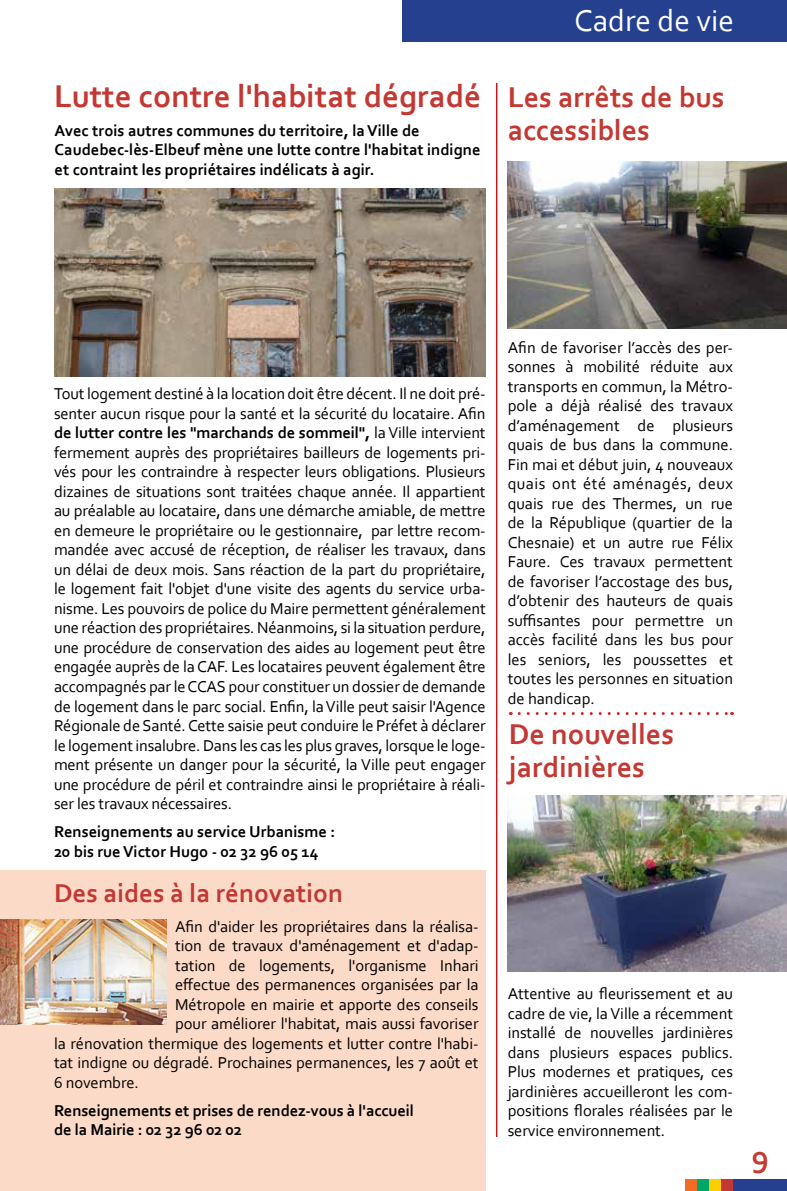
<style>
.page{position:relative;width:787px;height:1191px;background:#fff}
.page>*{position:absolute;margin:0;border:0;box-sizing:border-box;transform-origin:0 0}
.t1{font:700 33px "Corbel";color:#c33832}
.t2{font:31.5px "Corbel";color:#fff}
.t3{font:700 31.5px "Corbel";color:#c33a32}
.t4{font:700 30px/33px "Corbel";color:#c33832}
.t5{font:700 27px "Corbel";color:#c33832}
.t6{font:16.5px/19.5px "Corbel";letter-spacing:-.005em;color:#000;text-align:justify}
.t7{font:700 16.5px/19.5px "Corbel";color:#000}
.s1{font-weight:700}
</style>
<div class="page">
<div style="left:0;top:870px;width:485px;height:321px;background:#fcdac8"></div>
<img style="left:507px;top:162px;width:280px;height:166px">
<img style="left:54px;top:188px;width:431px;height:189px">
<div style="left:734px;top:1179px;width:53px;height:12px;background:#25408f"></div>
<div style="left:721px;top:1179px;width:12px;height:12px;background:#c33832"></div>
<div style="left:697px;top:1179px;width:11px;height:12px;background:#00a768"></div>
<div style="left:709px;top:1179px;width:11px;height:12px;background:#ffce00"></div>
<div style="left:685px;top:1179px;width:11px;height:12px;background:#f36c24"></div>
<div style="left:402px;top:0;width:385px;height:41px;background:#25408f"></div>
<hr style="left:496px;top:83px;width:1px;height:1054px;background:#c6161d">
<img style="left:0;top:919px;width:167px;height:105px">
<img style="left:507px;top:795px;width:280px;height:177px">
<svg style="left:519px;top:712px;width:213px;height:3px"></svg>
<h1 class="t1" style="left:54px;top:76px;width:428px">Lutte contre l'habitat dégradé</h1>
<p class="t7" style="left:55px;top:120px;width:427px">Avec trois autres communes du territoire, la Ville de<br>Caudebec-lès-Elbeuf mène une lutte contre l'habitat indigne et contraint les propriétaires indélicats à agir.</p>
<h2 class="t2" style="left:574px;top:1px;width:161px">Cadre de vie</h2>
<h3 class="t4" style="left:507px;top:80px;width:218px">Les arrêts de bus accessibles</h3>
<p class="t6" style="left:54px;top:384px;width:433px">Tout logement destiné à la location doit être décent. Il ne doit pré&shy;senter aucun risque pour la santé et la sécurité du locataire. Afin <span class="s1">de lutter contre les "marchands de sommeil",</span> la Ville intervient fermement auprès des propriétaires bailleurs de logements pri&shy;vés pour les contraindre à respecter leurs obligations. Plusieurs dizaines de situations sont traitées chaque année. Il appartient au préalable au locataire, dans une démarche amiable, de mettre en demeure le propriétaire ou le gestionnaire, par lettre recom&shy;mandée avec accusé de réception, de réaliser les travaux, dans un délai de deux mois. Sans réaction de la part du propriétaire, le logement fait l'objet d'une visite des agents du service urba&shy;nisme. Les pouvoirs de police du Maire permettent généralement une réaction des propriétaires. Néanmoins, si la situation perdure, une procédure de conservation des aides au logement peut être engagée auprès de la CAF. Les locataires peuvent également être accompagnés par le CCAS pour constituer un dossier de demande de logement dans le parc social. Enfin, la Ville peut saisir l'Agence Régionale de Santé. Cette saisie peut conduire le Préfet à déclarer le logement insalubre. Dans les cas les plus graves, lorsque le loge&shy;ment présente un danger pour la sécurité, la Ville peut engager une procédure de péril et contraindre ainsi le propriétaire à réali&shy;ser les travaux nécessaires.</p>
<p class="t7" style="left:54px;top:821px;width:283px">Renseignements au service Urbanisme :<br>20 bis rue Victor Hugo - 02 32 96 05 14</p>
<h3 class="t5" style="left:54px;top:876px;width:291px">Des aides à la rénovation</h3>
<p class="t6" style="left:175px;top:916px;width:305px">Afin d'aider les propriétaires dans la réalisa-</p>
<p class="t6" style="left:175px;top:935px;width:305px">tion de travaux d'aménagement et d'adap-</p>
<p class="t6" style="left:175px;top:955px;width:305px">tation de logements, l'organisme Inhari</p>
<p class="t6" style="left:175px;top:974px;width:305px">effectue des permanences organisées par la</p>
<p class="t6" style="left:175px;top:994px;width:305px">Métropole en mairie et apporte des conseils</p>
<p class="t6" style="left:175px;top:1013px;width:305px">pour améliorer l'habitat, mais aussi favoriser</p>
<p class="t6" style="left:54px;top:1033px;width:426px">la rénovation thermique des logements et lutter contre l'habi-</p>
<p class="t6" style="left:54px;top:1052px;width:426px">tat indigne ou dégradé. Prochaines permanences, les 7 août et</p>
<p class="t6" style="left:54px;top:1072px;width:86px">6 novembre.</p>
<p class="t7" style="left:54px;top:1100px;width:361px">Renseignements et prises de rendez-vous à l'accueil de la Mairie : 02 32 96 02 02</p>
<p class="t6" style="left:507px;top:337px;width:227px">Afin de favoriser l’accès des per&shy;sonnes à mobilité réduite aux transports en commun, la Métro&shy;pole a déjà réalisé des travaux d’aménagement de plusieurs quais de bus dans la commune.<br>Fin mai et début juin, 4 nouveaux quais ont été aménagés, deux quais rue des Thermes, un rue de la République (quartier de la Chesnaie) et un autre rue Félix Faure. Ces travaux permettent de favoriser l’accostage des bus, d’obtenir des hauteurs de quais suffisantes pour permettre un accès facilité dans les bus pour les seniors, les poussettes et toutes les personnes en situation de handicap.</p>
<h3 class="t4" style="left:509px;top:717px;width:167px">De nouvelles jardinières</h3>
<p class="t6" style="left:507px;top:983px;width:227px">Attentive au fleurissement et au cadre de vie, la Ville a récemment installé de nouvelles jardinières dans plusieurs espaces publics.<br>Plus modernes et pratiques, ces jardinières accueilleront les com&shy;positions florales réalisées par le service environnement.</p>
<h2 class="t3" style="left:751px;top:1136px;width:19px">9</h2>
</div>
